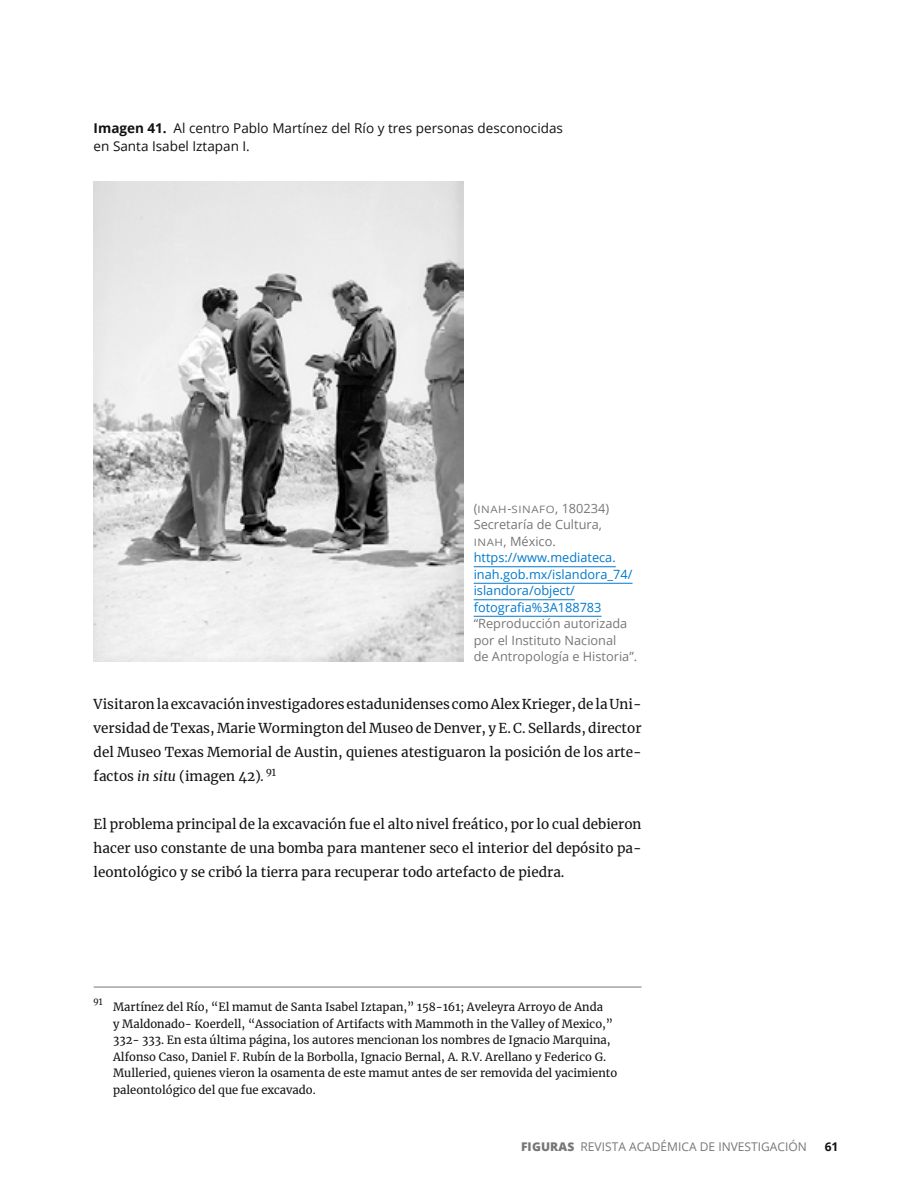
<style>
.page{position:relative;width:915px;height:1191px;background:#fff}
.page>*{position:absolute;margin:0;border:0;box-sizing:border-box;transform-origin:0 0}
.t1{font:13.5px/24px "Merriweather";color:#121212;text-align:justify}
.t2{font:13.5px/18px "Open Sans";color:#121212}
.t3{font:12.75px/16.5px "Open Sans";color:#0079cd}
.t4{font:12.75px/16.5px "Open Sans";color:#757776}
.t5{font:12px "Open Sans";color:#757776}
.t6{font:700 12px "Open Sans";color:#121212}
.t7{font:11.25px/16.5px "Merriweather";color:#121212}
.t8{font:8.55px "Merriweather";color:#121212}
.s1{font-weight:700}
.s2{color:#757776}
.s3{font-size:10.2px;color:#757776}
.s4{font-style:italic}
.s5{font-weight:800}
</style>
<div class="page">
<img style="left:94px;top:181px;width:369px;height:480px">
<hr style="left:473px;top:566px;width:142px;height:1px;background:#0079cd">
<hr style="left:473px;top:583px;width:159px;height:1px;background:#0079cd">
<hr style="left:473px;top:599px;width:101px;height:1px;background:#0079cd">
<hr style="left:473px;top:616px;width:128px;height:1px;background:#0079cd">
<hr style="left:94px;top:986px;width:547px;height:1px;background:#757776">
<p class="t2" style="left:94px;top:119px;width:471px"><span class="s1">Imagen 41.</span> Al centro Pablo Martínez del Río y tres personas desconocidas en Santa Isabel Iztapan I.</p>
<p class="t3" style="left:473px;top:499px;width:160px"><span class="s2">(</span><span class="s3">INAH</span><span class="s2">-</span><span class="s3">SINAFO</span><span class="s2">, 180234)<br>Secretaría de Cultura,<br></span><span class="s3">INAH</span><span class="s2">, México. </span>https://www.mediateca. inah.gob.mx/islandora_74/ islandora/object/ fotografia%3A188783</p>
<p class="t4" style="left:473px;top:615px;width:165px">“Reproducción autorizada por el Instituto Nacional<br>de Antropología e Historia”.</p>
<p class="t1" style="left:94px;top:692px;width:549px">Visitaron la excavación investigadores estadunidenses como Alex Krieger, de la Uni&shy;versidad de Texas, Marie Wormington del Museo de Denver, y E. C. Sellards, director del Museo Texas Memorial de Austin, quienes atestiguaron la posición de los arte&shy;factos <span class="s4">in situ</span> (imagen 42)<span class="s4">.</span> <sup>91</sup></p>
<p class="t1" style="left:94px;top:812px;width:549px">El problema principal de la excavación fue el alto nivel freático, por lo cual debieron hacer uso constante de una bomba para mantener seco el interior del depósito pa&shy;leontológico y se cribó la tierra para recuperar todo artefacto de piedra.</p>
<p class="t8" style="left:94px;top:996px;width:10px">91</p>
<p class="t7" style="left:113px;top:998px;width:505px">Martínez del Río, “El mamut de Santa Isabel Iztapan,” 158-161; Aveleyra Arroyo de Anda<br>y Maldonado- Koerdell, “Association of Artifacts with Mammoth in the Valley of Mexico,” 332- 333. En esta última página, los autores mencionan los nombres de Ignacio Marquina, Alfonso Caso, Daniel F. Rubín de la Borbolla, Ignacio Bernal, A. R.V. Arellano y Federico G.<br>Mulleried, quienes vieron la osamenta de este mamut antes de ser removida del yacimiento paleontológico del que fue excavado.</p>
<p class="t5" style="left:521px;top:1138px;width:287px"><span class="s5">FIGURAS</span> REVISTA ACADÉMICA DE INVESTIGACIÓN</p>
<p class="t6" style="left:824px;top:1137px;width:15px">61</p>
</div>
